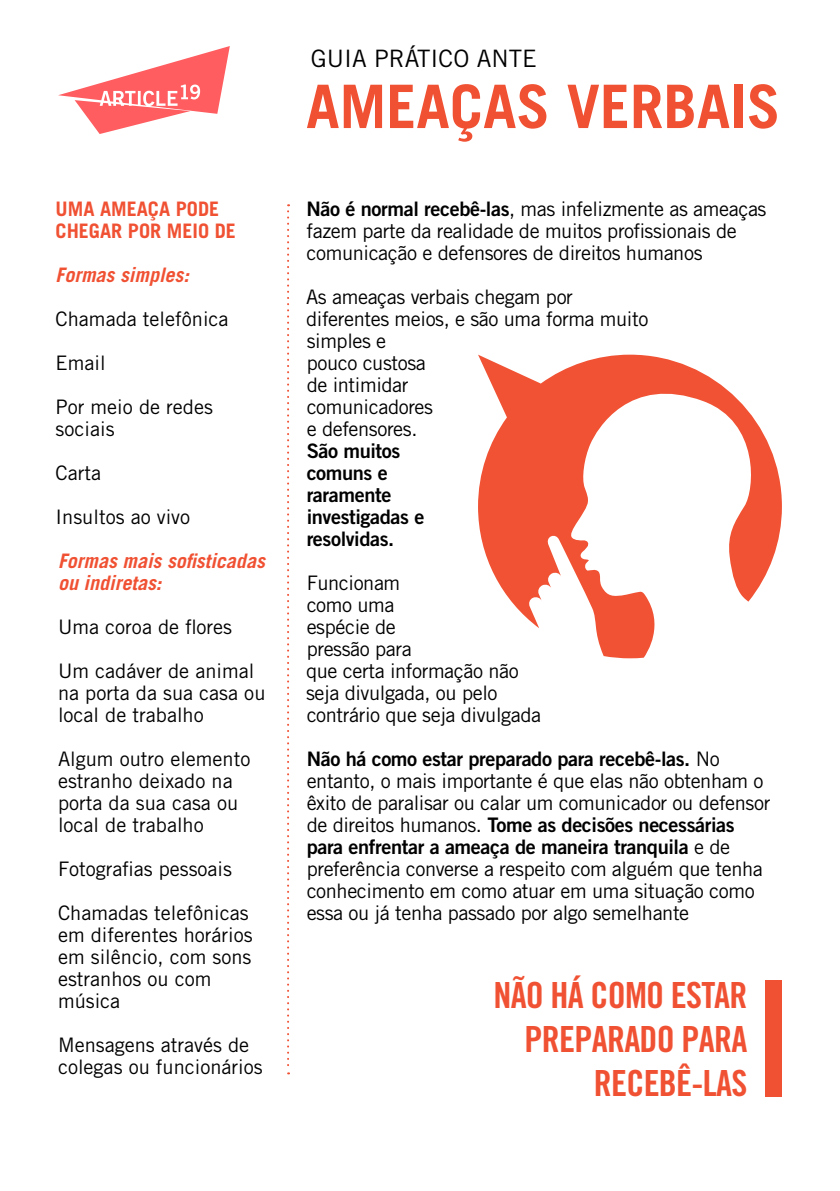
<style>
.page{position:relative;width:840px;height:1191px;background:#fff}
.page>*{position:absolute;margin:0;border:0;box-sizing:border-box;transform-origin:0 0}
.t1{font:700 60px "Trade Gothic LT Std";color:#f05133}
.t2{font:36px/44px "Trade Gothic LT Std Bd Cn 20";letter-spacing:-.02em;color:#f05133;text-align:right}
.t3{font:24px "Trade Gothic LT Std";color:#000}
.t4{font:20px/22px "Trade Gothic LT Std";letter-spacing:-.02em;color:#000}
.t5{font:20px/22px "Trade Gothic LT Std";color:#000}
.t6{font:20px/22px "Trade Gothic LT Std Bd 2";letter-spacing:-.02em;color:#000}
.t7{font:italic 700 20px/22px "Trade Gothic LT Std";color:#f05133}
.t8{font:700 20px/22px "Trade Gothic LT Std";color:#f05133}
.s1{font-family:"Trade Gothic LT Std Bd 2"}
.s2{font-family:"Trade Gothic LT Std"}
</style>
<div class="page">
<svg style="left:58px;top:46px;width:172px;height:88px"></svg>
<svg style="left:287px;top:204px;width:2px;height:870px"></svg>
<svg style="left:478px;top:355px;width:303px;height:303px"></svg>
<div style="left:765px;top:979px;width:16px;height:117px;background:#f05133"></div>
<p class="t8" style="left:56px;top:198px;width:182px">UMA AMEAÇA PODE<br>CHEGAR POR MEIO DE</p>
<p class="t7" style="left:56px;top:264px;width:135px">Formas simples:</p>
<p class="t5" style="left:56px;top:308px;width:174px">Chamada telefônica</p>
<p class="t4" style="left:56px;top:352px;width:51px">Email</p>
<p class="t4" style="left:56px;top:396px;width:159px">Por meio de redes sociais</p>
<p class="t4" style="left:56px;top:462px;width:47px">Carta</p>
<p class="t4" style="left:56px;top:506px;width:136px">I nsultos ao vivo</p>
<p class="t7" style="left:58px;top:550px;width:208px">Formas mais sofisticadas ou indiretas:</p>
<p class="t4" style="left:58px;top:616px;width:175px">U ma coroa de flores</p>
<p class="t5" style="left:58px;top:660px;width:209px">U m cadáver de animal na porta da sua casa ou local de trabalho</p>
<p class="t5" style="left:58px;top:748px;width:194px">Algum outro elemento estranho deixado na porta da sua casa ou local de trabalho</p>
<p class="t5" style="left:58px;top:847px;width:192px;line-height:44px">Fotografias pessoais<br>Chamadas telefônicas</p>
<p class="t5" style="left:58px;top:924px;width:196px">em diferentes horários em silêncio, com sons estranhos ou com música</p>
<p class="t5" style="left:58px;top:1034px;width:206px">Mensagens através de colegas ou funcionários</p>
<p class="t3" style="left:310px;top:44px;width:227px">Guia Prático ante</p>
<h1 class="t1" style="left:306px;top:70px;width:475px">AMEAÇAS VERBAIS</h1>
<p class="t4" style="left:306px;top:198px;width:461px"><span class="s1">Não é normal recebê-las</span>, mas infelizmente as ameaças fazem parte da realidade de muitos profissionais de comunicação e defensores de direitos humanos</p>
<p class="t4" style="left:306px;top:286px;width:343px">As ameaças verbais chegam por diferentes meios, e são uma forma muito simples e<br>pouco custosa<br>de intimidar<br>comunicadores<br>e defensores.</p>
<p class="t6" style="left:306px;top:440px;width:119px">São muitos comuns e raramente investigadas e resolvidas.</p>
<p class="t4" style="left:306px;top:572px;width:236px">Funcionam<br>como uma<br>espécie de<br>pressão para<br>que certa informação não seja divulgada, ou pelo contrário que seja divulgada</p>
<p class="t6" style="left:306px;top:748px;width:414px">Não há como estar preparado para recebê-las. <span class="s2">N o</span></p>
<p class="t4" style="left:306px;top:770px;width:465px">entanto, o mais importante é que elas não obtenham o êxito de paralisar ou calar um comunicador ou defensor</p>
<p class="t6" style="left:306px;top:814px;width:429px"><span class="s2">de direitos humanos.</span> Tome as decisões necessárias para enfrentar a ameaça de maneira tranquila <span class="s2">e de</span></p>
<p class="t4" style="left:306px;top:858px;width:457px">preferência converse a respeito com alguém que tenha conhecimento em como atuar em uma situação como essa ou já tenha passado por algo semelhante</p>
<h2 class="t2" style="left:493px;top:973px;width:255px">NÃO HÁ COMO ESTAR<br>PREPARADO PARA<br>RECEBÊ-LAS</h2>
</div>
